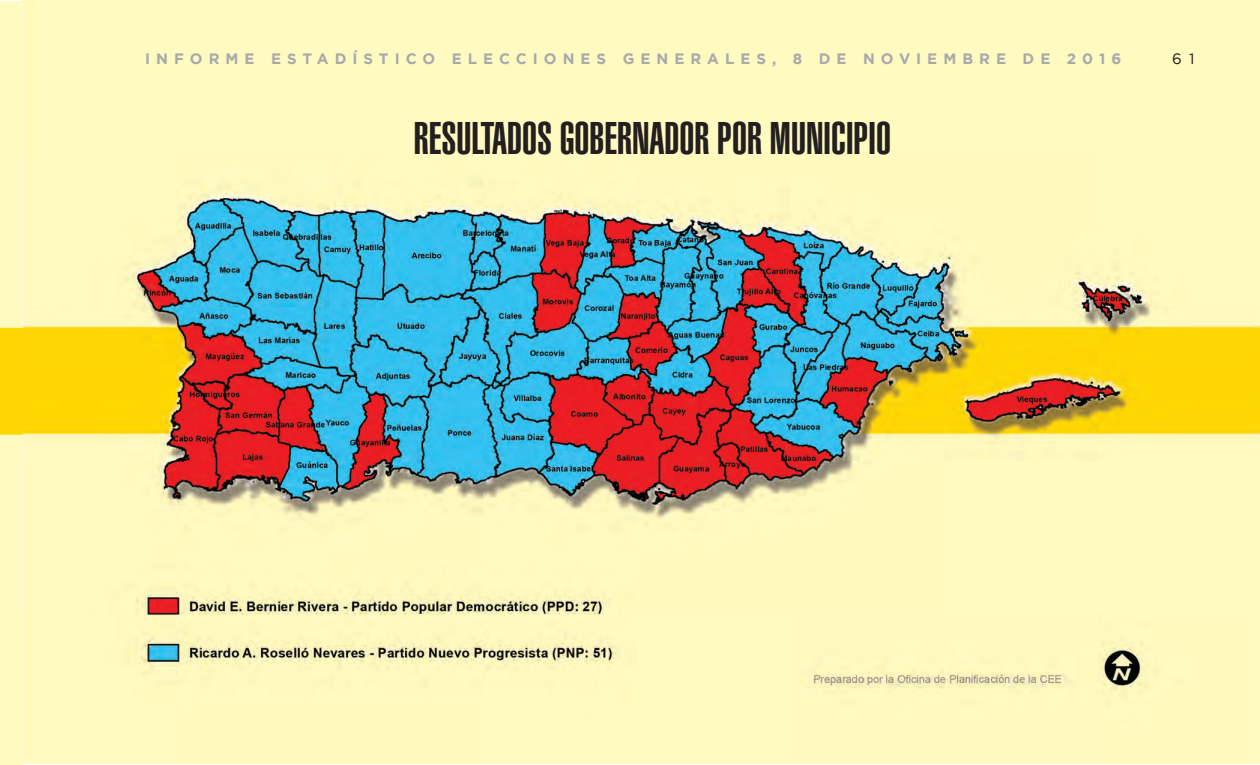
<style>
.page{position:relative;width:1260px;height:765px;background:#fff}
.page>*{position:absolute;margin:0;border:0;box-sizing:border-box;transform-origin:0 0}
.t1{font:900 extra-condensed 45px "Helvetica";color:#231f20}
.t2{font:700 15px "Gotham";letter-spacing:.4em;color:#a8a9ad}
.t3{font:15px "Gotham";color:#231f20}
</style>
<div class="page">
<img style="left:0;top:0;width:1260px;height:765px">
<p class="t2" style="left:147px;top:50px;width:978px">INFORME ESTADÍSTICO ELECCIONES GENERALES, 8 DE NOVIEMBRE DE 2016</p>
<p class="t3" style="left:1174px;top:50px;width:24px">6 1</p>
<p class="t2" style="left:145px;top:50px;width:978px">INFORME ESTADÍSTICO ELECCIONES GENERALES, 8 DE NOVIEMBRE DE 2016</p>
<p class="t3" style="left:1172px;top:51px;width:24px">6 1</p>
<p class="t1" style="left:414px;top:112px;width:479px">RESULTADOS GOBERNADOR POR MUNICIPIO</p>
</div>
